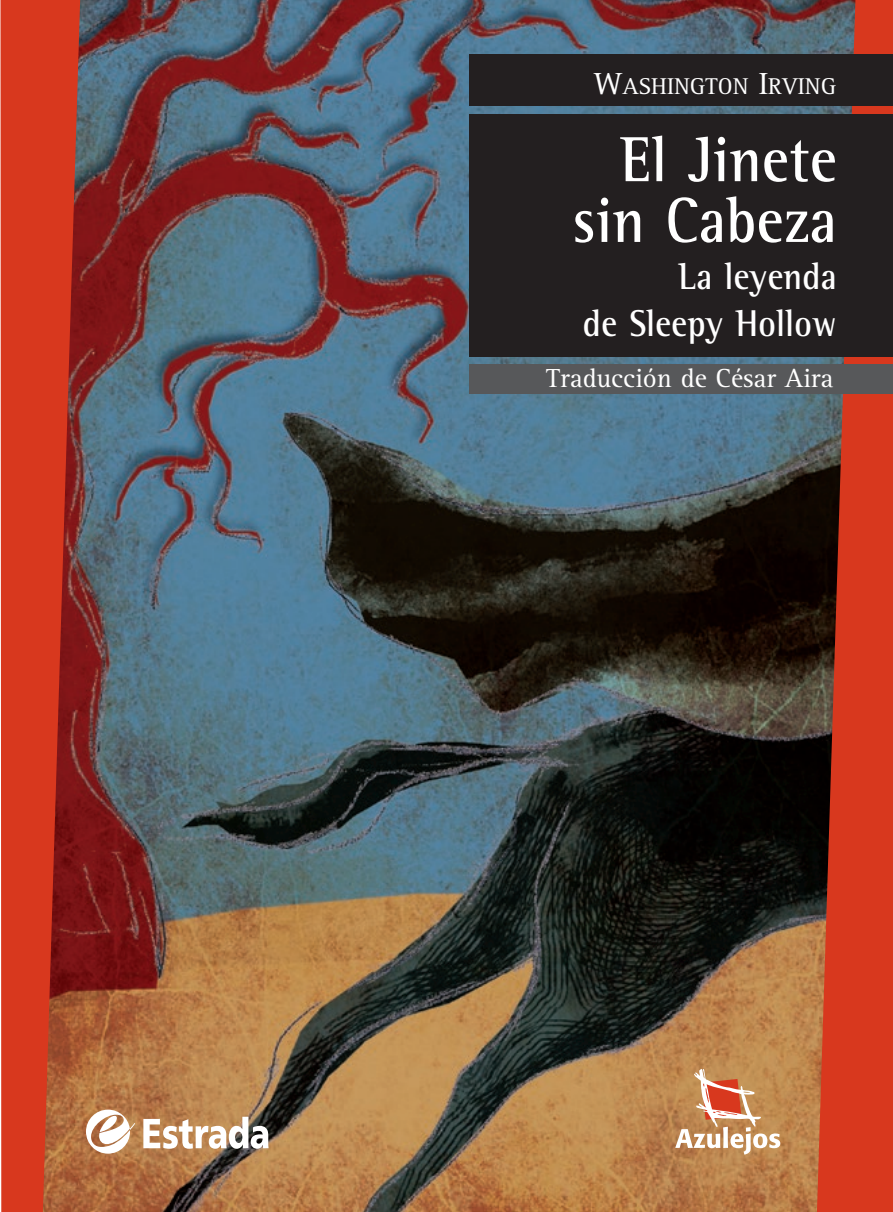
<style>
.page{position:relative;width:893px;height:1212px;background:#fff}
.page>*{position:absolute;margin:0;border:0;box-sizing:border-box;transform-origin:0 0}
.t1{font:700 65.25px/60.8px "Rotis Semi Serif Std";letter-spacing:.01em;color:#fff;text-align:right;scale:.88 1}
.t2{font:700 38.25px/47.2px "Rotis Semi Serif Std";letter-spacing:.01em;color:#fff;text-align:right;scale:.88 1}
.t3{font:27px "Rotis Serif Std";color:#fff}
.t4{font:23.62px "Rotis Serif Std";color:#fff}
.s1{font-size:31.5px}
</style>
<div class="page">
<img style="left:80px;top:0;width:737px;height:1212px">
<svg style="left:817px;top:0;width:76px;height:1212px;background:#b73822"></svg>
<svg style="left:0;top:0;width:80px;height:1212px;background:#cc4732"></svg>
<div style="left:469px;top:364px;width:424px;height:29px;background:#57585a"></div>
<svg style="left:86px;top:1109px;width:49px;height:44px"></svg>
<svg style="left:143px;top:1117px;width:126px;height:32px"></svg>
<svg style="left:675px;top:1069px;width:105px;height:85px"></svg>
<div style="left:469px;top:55px;width:424px;height:51px;background:#231f20"></div>
<div style="left:469px;top:115px;width:424px;height:242px;background:#231f20"></div>
<p class="t4" style="left:594px;top:73px;width:244px"><span class="s1">W</span>ASHINGTON <span class="s1">I</span>RVING</p>
<h1 class="t1" style="left:572px;top:128px;width:302px">El Jinete sin Cabeza</h1>
<p class="t2" style="left:583px;top:252px;width:290px">La leyenda<br>de Sleepy Hollow</p>
<p class="t3" style="left:546px;top:363px;width:289px">Traducción de César Aira</p>
</div>
